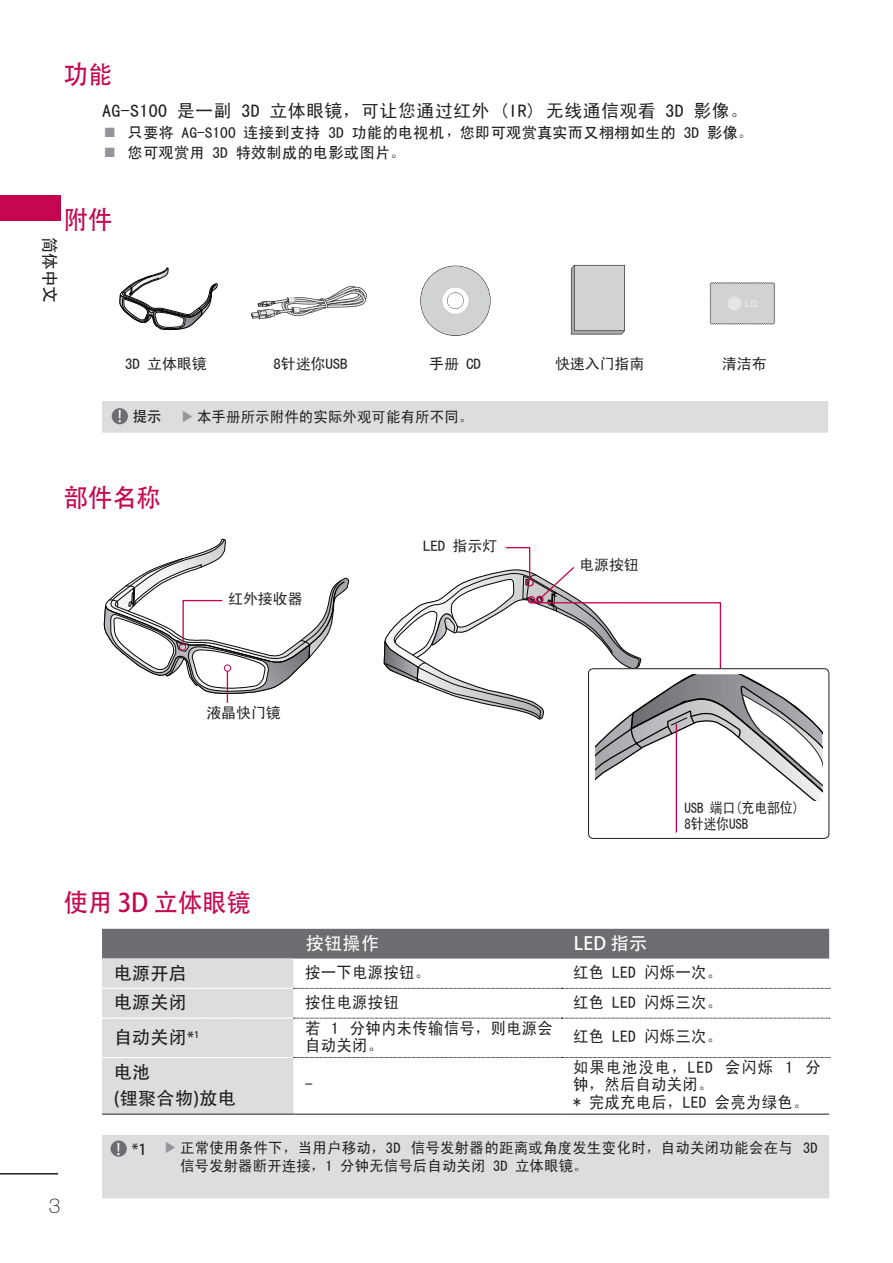
<style>
.page{position:relative;width:893px;height:1263px;background:#fff}
.page>*{position:absolute;margin:0;border:0;box-sizing:border-box;transform-origin:0 0}
.t1{font:25.5px "Adobe Heiti Std";color:#c50750;scale:.95 1}
.t2{font:100 21px "Helvetica 35";color:#231f20}
.t3{font:18px "Sim Hei";letter-spacing:.02em;color:#231f20}
.t4{font:18px/26.7px "Adobe Heiti Std";letter-spacing:.02em;color:#231f20}
.t5{font:18px "Adobe Heiti Std";letter-spacing:.02em;color:#fff}
.t6{font:16.5px/17.2px "Sim Hei";letter-spacing:.02em;color:#231f20;scale:.93 1}
.t7{font:16.5px "Adobe Heiti Std";color:#231f20}
.t8{font:15.45px "MS Hei";color:#231f20}
.t9{font:15px/18px "Sim Hei";letter-spacing:.01em;color:#231f20;scale:.96 1}
.t10{font:15px "Sim Hei";letter-spacing:.01em;color:#231f20}
.t11{font:15px/16.5px "Sim Hei";letter-spacing:-.01em;color:#231f20;scale:.86 1}
.t12{font:15px "Sim Hei";letter-spacing:-.01em;color:#231f20}
.s1{font-family:"YDIYGO340";color:#939598}
.s2{font-family:"Myriad Pro";font-size:18px;color:#fff}
.s3{font-family:"Adobe Heiti Std"}
.s4{font-family:"YDIYGO330";color:#939598}
.s5{font-size:15px}
</style>
<div class="page">
<svg style="left:102px;top:928px;width:728px;height:186px"></svg>
<div style="left:0;top:195px;width:60px;height:26px;background:#c50750"></div>
<hr style="left:0;top:1172px;width:58px;height:2px;background:#231f20">
<div style="left:102px;top:401px;width:726px;height:31px;background:#dcdddf"></div>
<div style="left:112px;top:408px;width:16px;height:16px;background:#6c6d70;border-radius:50%"></div>
<div style="left:102px;top:1135px;width:727px;height:63px;background:#dcdddf"></div>
<div style="left:111px;top:1140px;width:16px;height:16px;background:#6c6d70;border-radius:50%"></div>
<svg style="left:120px;top:267px;width:98px;height:63px"></svg>
<svg style="left:251px;top:286px;width:116px;height:33px"></svg>
<svg style="left:420px;top:265px;width:71px;height:71px"></svg>
<svg style="left:571px;top:265px;width:54px;height:69px;background:#c5c5c7"></svg>
<svg style="left:710px;top:282px;width:65px;height:42px;background:#cdcdcf"></svg>
<hr style="left:227px;top:670px;width:1px;height:33px;background:#c50750">
<svg style="left:104px;top:538px;width:246px;height:158px"></svg>
<div style="left:179px;top:643px;width:7px;height:7px;border:1px solid #c50750;border-radius:50%"></div>
<div style="left:224px;top:664px;width:7px;height:7px;border:1px solid #c50750;border-radius:50%"></div>
<div style="left:588px;top:668px;width:241px;height:170px;border:1px solid #231f20;border-radius:5px"></div>
<svg style="left:383px;top:547px;width:439px;height:253px"></svg>
<hr style="left:676px;top:724px;width:1px;height:108px;background:#c50750">
<h1 class="t1" style="left:64px;top:59px;width:53px">功能</h1>
<p class="t3" style="left:102px;top:101px;width:648px">AG-S100 是一副 3D 立体眼镜，可让您通过红外 (IR) 无线通信观看 3D 影像。</p>
<p class="t8" style="left:102px;top:125px;width:653px"><span class="s1">■</span> 只要将 AG-S100 连接到支持 3D 功能的电视机，您即可观赏真实而又栩栩如生的 3D 影像。</p>
<p class="t8" style="left:102px;top:144px;width:305px"><span class="s1">■</span> 您可观赏用 3D 特效制成的电影或图片。</p>
<p class="t7" style="left:59px;top:236px;width:67px;rotate:90deg">简体中文</p>
<h1 class="t1" style="left:64px;top:204px;width:53px">附件</h1>
<p class="t10" style="left:125px;top:356px;width:83px">3D 立体眼镜</p>
<p class="t12" style="left:274px;top:356px;width:76px">8针迷你USB</p>
<p class="t10" style="left:429px;top:356px;width:53px">手册 CD</p>
<p class="t10" style="left:555px;top:356px;width:91px">快速入门指南</p>
<p class="t10" style="left:722px;top:356px;width:46px">清洁布</p>
<p class="t9" style="left:118px;top:407px;width:372px"><span class="s2">!</span> <span class="s3">提示</span> <span class="s4">▶</span> 本手册所示附件的实际外观可能有所不同。</p>
<h1 class="t1" style="left:64px;top:482px;width:103px">部件名称</h1>
<p class="t10" style="left:228px;top:590px;width:76px">红外接收器</p>
<p class="t10" style="left:423px;top:538px;width:76px">LED 指示灯</p>
<p class="t10" style="left:579px;top:557px;width:61px">电源按钮</p>
<p class="t10" style="left:206px;top:705px;width:76px">液晶快门镜</p>
<h1 class="t1" style="left:64px;top:887px;width:198px">使用 3D 立体眼镜</h1>
<p class="t5" style="left:306px;top:932px;width:75px">按钮操作</p>
<p class="t5" style="left:574px;top:932px;width:75px">LED 指示</p>
<p class="t11" style="left:684px;top:799px;width:135px">USB 端口(充电部位)<br>8针迷你USB</p>
<p class="t4" style="left:114px;top:960px;width:75px">电源开启</p>
<p class="t6" style="left:305px;top:963px;width:136px">按一下电源按钮。</p>
<p class="t6" style="left:573px;top:963px;width:162px">红色 LED 闪烁一次。</p>
<p class="t4" style="left:114px;top:989px;width:75px">电源关闭</p>
<p class="t6" style="left:305px;top:993px;width:102px">按住电源按钮</p>
<p class="t6" style="left:573px;top:993px;width:162px">红色 LED 闪烁三次。</p>
<p class="t4" style="left:114px;top:1024px;width:87px">自动关闭<span class="s5">*</span><sup>1</sup></p>
<p class="t6" style="left:305px;top:1019px;width:268px">若 1 分钟内未传输信号，则电源会自动关闭。</p>
<p class="t6" style="left:573px;top:1027px;width:162px">红色 LED 闪烁三次。</p>
<p class="t4" style="left:114px;top:1059px;width:124px">电池<br>(锂聚合物)放电</p>
<p class="t6" style="left:573px;top:1058px;width:268px">如果电池没电，LED 会闪烁 1 分钟，然后自动关闭。<br>* 完成充电后，LED 会亮为绿色。</p>
<p class="t6" style="left:305px;top:1075px;width:10px">-</p>
<p class="t2" style="left:49px;top:1193px;width:13px">3</p>
<p class="t9" style="left:180px;top:1138px;width:666px;text-indent:-63px"><span class="s2">!</span> <span class="s3">*1</span> <span class="s4">▶</span> 正常使用条件下，当用户移动，3D 信号发射器的距离或角度发生变化时，自动关闭功能会在与 3D信号发射器断开连接，1 分钟无信号后自动关闭 3D 立体眼镜。</p>
</div>
